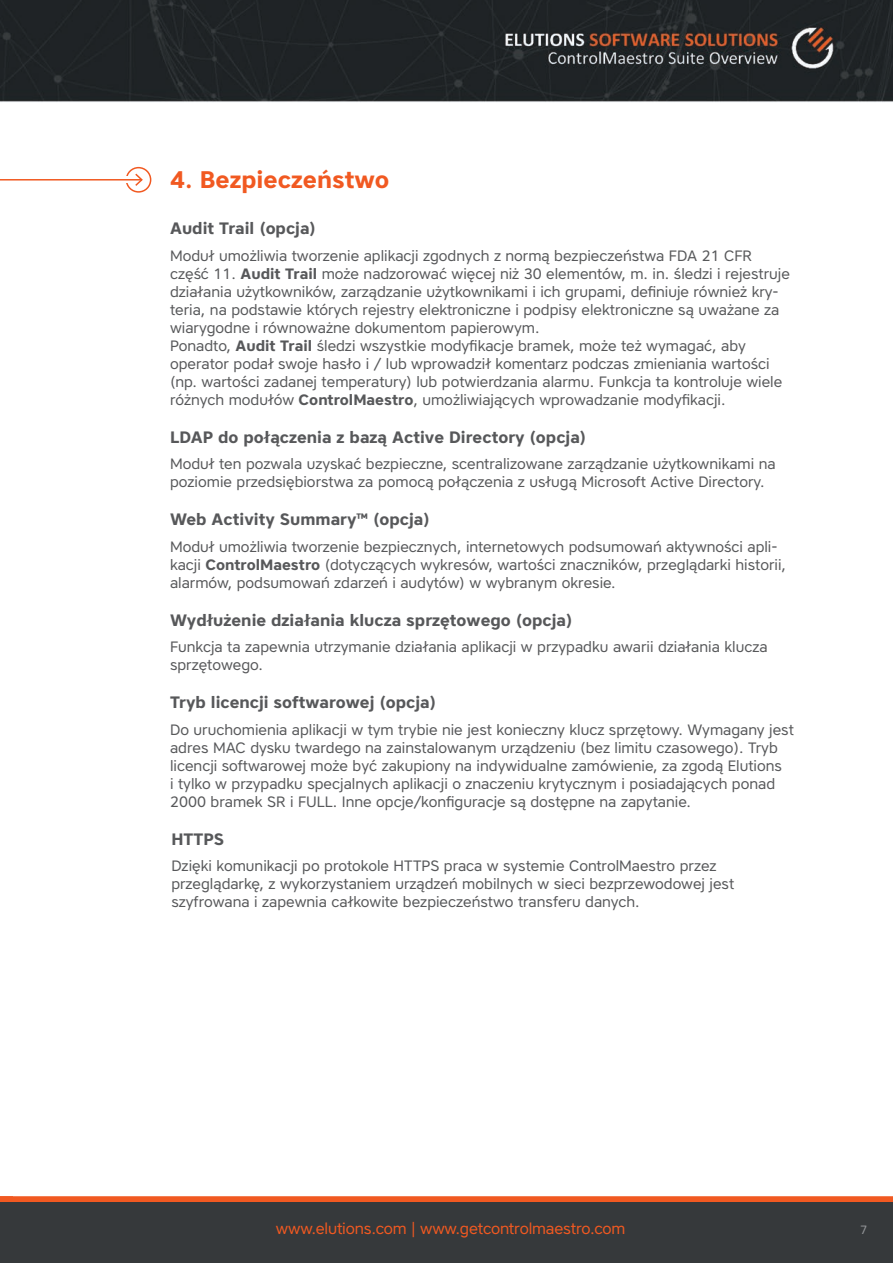
<style>
.page{position:relative;width:893px;height:1263px;background:#fff}
.page>*{position:absolute;margin:0;border:0;box-sizing:border-box;transform-origin:0 0}
.t1{font:700 24px "Core Sans A65";color:#f15921}
.t2{font:700 16.5px "Core Sans A65";color:#57585a}
.t3{font:15.75px "Core Sans A45";letter-spacing:-.01em;color:#f15921}
.t4{font:15px/18px "Core Sans A45";color:#57585a}
.t5{font:12px "Core Sans A45";color:#939598}
.s1{font-family:"Core Sans A65";font-weight:700}
</style>
<div class="page">
<img style="left:0;top:0;width:893px;height:193px">
<div style="left:0;top:1196px;width:893px;height:6px;background:#f15921"></div>
<div style="left:0;top:1202px;width:893px;height:61px;background:#36393b"></div>
<div style="left:126px;top:167px;width:25px;height:26px;border:2px solid #f15921;border-radius:50%"></div>
<div style="left:121px;top:176px;width:10px;height:7px;background:#fff"></div>
<hr style="left:0;top:179px;width:142px;height:2px;background:#f15921">
<svg style="left:134px;top:172px;width:10px;height:15px"></svg>
<h1 class="t1" style="left:170px;top:163px;width:221px">4. Bezpieczeństwo</h1>
<p class="t2" style="left:170px;top:217px;width:148px">Audit Trail (opcja)</p>
<p class="t4" style="left:170px;top:246px;width:621px">Moduł umożliwia tworzenie aplikacji zgodnych z normą bezpieczeństwa FDA 21 CFR część 11. <span class="s1">Audit Trail</span> może nadzorować więcej niż 30 elementów, m. in. śledzi i rejestruje działania użytkowników, zarządzanie użytkownikami i ich grupami, definiuje również kry&shy;teria, na podstawie których rejestry elektroniczne i podpisy elektroniczne są uważane za wiarygodne i równoważne dokumentom papierowym.<br>Ponadto, <span class="s1">Audit Trail</span> śledzi wszystkie modyfikacje bramek, może też wymagać, aby operator podał swoje hasło i / lub wprowadził komentarz podczas zmieniania wartości (np. wartości zadanej temperatury) lub potwierdzania alarmu. Funkcja ta kontroluje wiele różnych modułów <span class="s1">ControlMaestro</span>, umożliwiających wprowadzanie modyfikacji.</p>
<p class="t2" style="left:170px;top:426px;width:418px">LDAP do połączenia z bazą Active Directory (opcja)</p>
<p class="t4" style="left:170px;top:455px;width:607px">Moduł ten pozwala uzyskać bezpieczne, scentralizowane zarządzanie użytkownikami na poziomie przedsiębiorstwa za pomocą połączenia z usługą Microsoft Active Directory.</p>
<p class="t2" style="left:170px;top:508px;width:261px">Web Activity Summary™ (opcja)</p>
<p class="t4" style="left:170px;top:537px;width:617px">Moduł umożliwia tworzenie bezpiecznych, internetowych podsumowań aktywności apli&shy;kacji <span class="s1">ControlMaestro</span> (dotyczących wykresów, wartości znaczników, przeglądarki historii, alarmów, podsumowań zdarzeń i audytów) w wybranym okresie.</p>
<p class="t2" style="left:170px;top:609px;width:404px">Wydłużenie działania klucza sprzętowego (opcja)</p>
<p class="t4" style="left:170px;top:638px;width:599px">Funkcja ta zapewnia utrzymanie działania aplikacji w przypadku awarii działania klucza sprzętowego.</p>
<p class="t2" style="left:170px;top:691px;width:268px">Tryb licencji softwarowej (opcja)</p>
<p class="t4" style="left:170px;top:720px;width:625px">Do uruchomienia aplikacji w tym trybie nie jest konieczny klucz sprzętowy. Wymagany jest adres MAC dysku twardego na zainstalowanym urządzeniu (bez limitu czasowego). Tryb licencji softwarowej może być zakupiony na indywidualne zamówienie, za zgodą Elutions<br>i tylko w przypadku specjalnych aplikacji o znaczeniu krytycznym i posiadających ponad 2000 bramek SR i FULL. Inne opcje/konfiguracje są dostępne na zapytanie.</p>
<p class="t2" style="left:171px;top:828px;width:54px">HTTPS</p>
<p class="t4" style="left:171px;top:857px;width:564px">Dzięki komunikacji po protokole HTTPS praca w systemie ControlMaestro przez przeglądarkę, z wykorzystaniem urządzeń mobilnych w sieci bezprzewodowej jest szyfrowana i zapewnia całkowite bezpieczeństwo transferu danych.</p>
<p class="t3" style="left:276px;top:1218px;width:351px">www.elutions.com | www.getcontrolmaestro.com</p>
<p class="t5" style="left:860px;top:1221px;width:9px">7</p>
</div>
